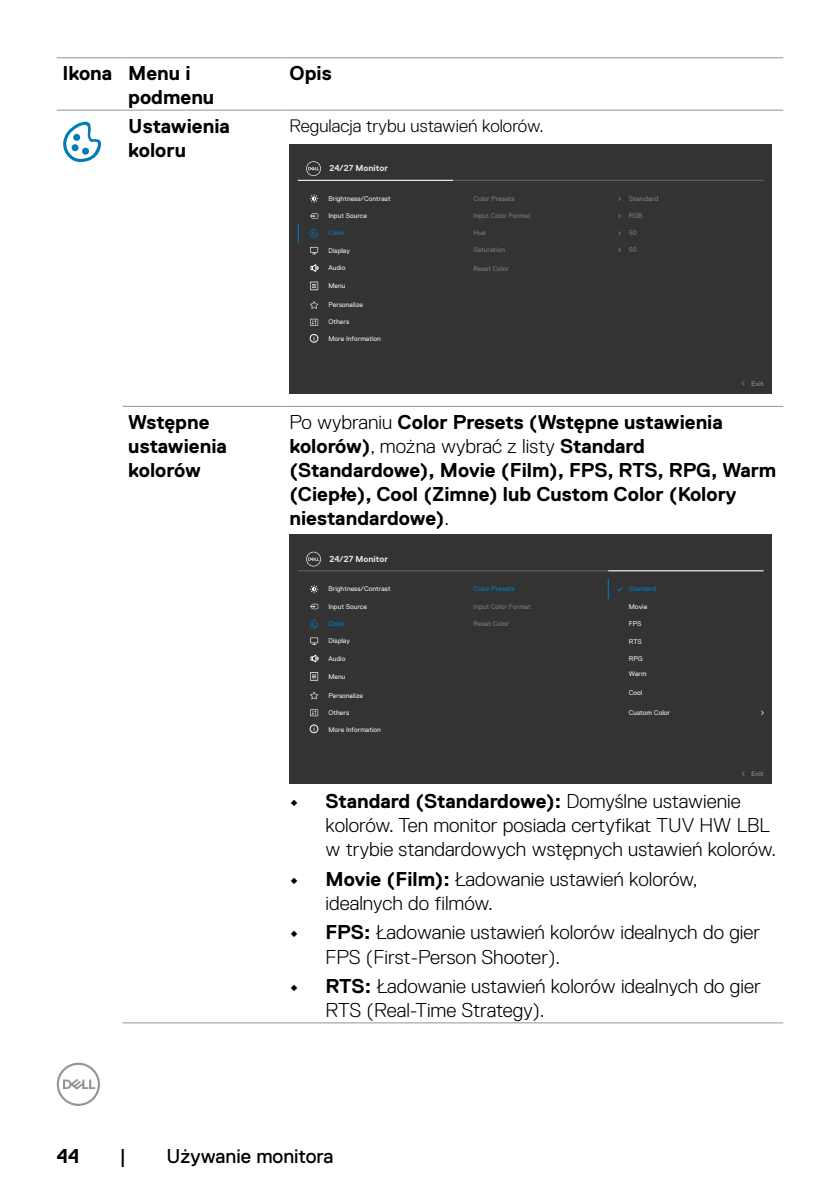
<style>
.page{position:relative;width:840px;height:1191px;background:#fff}
.page>*{position:absolute;margin:0;border:0;box-sizing:border-box;transform-origin:0 0}
.t1{font:300 20px/24px "Dell Replica";color:#000}
.Table_Paragraph-Indent{font:700 20px/24px "Dell Replica";color:#000}
.t2{font:20px "Dell Replica";color:#000}
.Table_Head{font:700 20px/24px "Dell Replica";color:#000}
.Table_Paragraph{font:700 20px/24px "Dell Replica";color:#000}
.內文{font:700 20px "Dell Replica";color:#000}
.Table_Paragraph-Indent-2{font:300 18px "Dell Replica";color:#000}
.t3{font:700 8.6px "Dell Replica";color:#e4e4e4}
.t4{font:6.8px "Dell Replica";color:#e4e4e4}
.t5{font:6.8px "Dell Replica";color:#787878}
.t6{font:6.8px "Dell Replica";color:#007db8}
.t7{font:6.8px "Dell Replica";color:#787878;scale:1.08 1}
.t8{font:700 6.8px "Dell Replica";color:#777}
.s1{font-weight:300}
.s2{font-weight:700}
</style>
<div class="page">
<svg style="left:57px;top:1062px;width:43px;height:44px"></svg>
<hr style="left:57px;top:110px;width:65px;height:1px;background:#939598">
<hr style="left:122px;top:110px;width:161px;height:1px;background:#939598">
<hr style="left:283px;top:110px;width:499px;height:1px;background:#939598">
<hr style="left:57px;top:57px;width:65px;height:1px;background:#939598">
<hr style="left:122px;top:57px;width:161px;height:1px;background:#939598">
<hr style="left:283px;top:57px;width:499px;height:1px;background:#939598">
<hr style="left:122px;top:1022px;width:161px;height:1px;background:#939598">
<hr style="left:283px;top:1022px;width:499px;height:1px;background:#939598">
<hr style="left:122px;top:406px;width:161px;height:1px;background:#939598">
<hr style="left:283px;top:406px;width:499px;height:1px;background:#939598">
<svg style="left:63px;top:121px;width:39px;height:42px"></svg>
<div style="left:73px;top:134px;width:7px;height:7px;background:#007db8;border-radius:50%"></div>
<div style="left:72px;top:144px;width:6px;height:7px;background:#007db8;border-radius:50%"></div>
<div style="left:82px;top:148px;width:7px;height:7px;background:#007db8;border-radius:50%"></div>
<div style="left:289px;top:144px;width:482px;height:249px;background:#333"></div>
<hr style="left:297px;top:180px;width:466px;height:1px;background:#666">
<hr style="left:297px;top:180px;width:156px;height:1px;background:#fff">
<hr style="left:297px;top:223px;width:2px;height:20px;background:#007db8">
<svg style="left:306px;top:161px;width:15px;height:15px"></svg>
<svg style="left:310px;top:213px;width:8px;height:6px"></svg>
<svg style="left:310px;top:229px;width:8px;height:9px"></svg>
<svg style="left:310px;top:247px;width:8px;height:6px"></svg>
<svg style="left:310px;top:248px;width:7px;height:7px"></svg>
<svg style="left:310px;top:301px;width:8px;height:8px"></svg>
<svg style="left:310px;top:319px;width:8px;height:7px"></svg>
<svg style="left:310px;top:319px;width:7px;height:6px"></svg>
<svg style="left:311px;top:320px;width:5px;height:5px"></svg>
<svg style="left:310px;top:281px;width:8px;height:9px"></svg>
<div style="left:310px;top:282px;width:7px;height:7px;background:#333"></div>
<svg style="left:312px;top:284px;width:4px;height:4px"></svg>
<div style="left:310px;top:334px;width:8px;height:8px;border:1px solid #fff;border-radius:50%"></div>
<svg style="left:309px;top:194px;width:9px;height:9px"></svg>
<svg style="left:310px;top:264px;width:8px;height:8px"></svg>
<div style="left:289px;top:535px;width:482px;height:249px;background:#333"></div>
<svg style="left:617px;top:587px;width:6px;height:5px"></svg>
<svg style="left:607px;top:579px;width:1px;height:20px"></svg>
<hr style="left:297px;top:570px;width:466px;height:1px;background:#666">
<hr style="left:608px;top:570px;width:155px;height:1px;background:#fff">
<svg style="left:306px;top:552px;width:15px;height:14px"></svg>
<svg style="left:310px;top:603px;width:8px;height:6px"></svg>
<svg style="left:310px;top:619px;width:8px;height:9px"></svg>
<svg style="left:310px;top:637px;width:8px;height:6px"></svg>
<svg style="left:310px;top:638px;width:7px;height:7px"></svg>
<svg style="left:310px;top:691px;width:8px;height:8px"></svg>
<svg style="left:310px;top:709px;width:8px;height:7px"></svg>
<svg style="left:310px;top:710px;width:7px;height:5px"></svg>
<svg style="left:310px;top:672px;width:8px;height:8px"></svg>
<svg style="left:310px;top:673px;width:7px;height:7px"></svg>
<svg style="left:312px;top:674px;width:4px;height:4px"></svg>
<div style="left:310px;top:724px;width:8px;height:9px;border:1px solid #fff;border-radius:50%"></div>
<svg style="left:309px;top:585px;width:9px;height:8px"></svg>
<svg style="left:310px;top:655px;width:8px;height:7px"></svg>
<p class="內文" style="left:62px;top:62px;width:51px">Ikona</p>
<p class="Table_Head" style="left:128px;top:62px;width:88px">Menu i podmenu</p>
<p class="Table_Head" style="left:289px;top:62px;width:44px">Opis</p>
<p class="Table_Paragraph" style="left:128px;top:114px;width:103px">Ustawienia koloru</p>
<p class="Table_Paragraph-Indent-2" style="left:289px;top:115px;width:255px">Regulacja trybu ustawień kolorów.</p>
<p class="t3" style="left:329px;top:164px;width:60px">24/27 Monitor</p>
<p class="t4" style="left:328px;top:195px;width:64px">Brightness/Contrast</p>
<p class="t6" style="left:328px;top:229px;width:18px">Color</p>
<p class="t4" style="left:328px;top:247px;width:23px">Display</p>
<p class="t4" style="left:328px;top:212px;width:40px">Input Source</p>
<p class="t4" style="left:328px;top:264px;width:18px">Audio</p>
<p class="t4" style="left:328px;top:282px;width:19px">Menu</p>
<p class="t4" style="left:328px;top:301px;width:36px">Personalize</p>
<p class="t4" style="left:328px;top:318px;width:22px">Others</p>
<p class="t4" style="left:328px;top:335px;width:54px">More Information</p>
<p class="t5" style="left:473px;top:195px;width:43px">Color Presets</p>
<p class="t7" style="left:628px;top:195px;width:29px">Standard</p>
<p class="t5" style="left:473px;top:212px;width:58px">Input Color Format</p>
<p class="t5" style="left:628px;top:212px;width:15px">RGB</p>
<p class="t5" style="left:473px;top:229px;width:14px">Hue</p>
<p class="t5" style="left:473px;top:246px;width:33px">Saturation</p>
<p class="t5" style="left:473px;top:265px;width:37px">Reset Color</p>
<p class="t5" style="left:628px;top:229px;width:9px">50</p>
<p class="t5" style="left:628px;top:246px;width:9px">50</p>
<p class="t8" style="left:750px;top:379px;width:14px">Exit</p>
<p class="Table_Paragraph-Indent" style="left:128px;top:410px;width:100px">Wstępne ustawienia kolorów</p>
<p class="Table_Paragraph-Indent" style="left:289px;top:410px;width:488px"><span class="s1">Po wybraniu</span> Color Presets (Wstępne ustawienia kolorów)<span class="s1">, można wybrać z listy</span> Standard (Standardowe), Movie (Film), FPS, RTS, RPG, Warm (Ciepłe), Cool (Zimne) lub Custom Color (Kolory niestandardowe)<span class="s1">.</span></p>
<p class="t3" style="left:329px;top:554px;width:60px">24/27 Monitor</p>
<p class="t4" style="left:328px;top:585px;width:64px">Brightness/Contrast</p>
<p class="t6" style="left:328px;top:620px;width:18px">Color</p>
<p class="t4" style="left:328px;top:637px;width:23px">Display</p>
<p class="t4" style="left:328px;top:602px;width:40px">Input Source</p>
<p class="t4" style="left:328px;top:654px;width:18px">Audio</p>
<p class="t4" style="left:328px;top:672px;width:19px">Menu</p>
<p class="t4" style="left:328px;top:691px;width:36px">Personalize</p>
<p class="t4" style="left:328px;top:709px;width:22px">Others</p>
<p class="t4" style="left:328px;top:725px;width:54px">More Information</p>
<p class="t6" style="left:473px;top:585px;width:43px">Color Presets</p>
<p class="t5" style="left:473px;top:602px;width:58px">Input Color Format</p>
<p class="t6" style="left:628px;top:585px;width:29px">Standard</p>
<p class="t4" style="left:628px;top:602px;width:20px">Movie</p>
<p class="t5" style="left:473px;top:619px;width:37px">Reset Color</p>
<p class="t4" style="left:628px;top:620px;width:14px">FPS</p>
<p class="t4" style="left:628px;top:638px;width:15px">RTS</p>
<p class="t4" style="left:628px;top:654px;width:15px">RPG</p>
<p class="t4" style="left:628px;top:670px;width:19px">Warm</p>
<p class="t4" style="left:628px;top:689px;width:15px">Cool</p>
<p class="t4" style="left:628px;top:708px;width:43px">Custom Color</p>
<p class="t8" style="left:750px;top:770px;width:14px">Exit</p>
<p class="t1" style="left:325px;top:789px;width:452px;text-indent:-36px"><span class="s2">• Standard (Standardowe):</span> Domyślne ustawienie kolorów. Ten monitor posiada certyfikat TUV HW LBL w trybie standardowych wstępnych ustawień kolorów.</p>
<p class="t1" style="left:325px;top:867px;width:373px;text-indent:-36px"><span class="s2">• Movie (Film):</span> Ładowanie ustawień kolorów, idealnych do filmów.</p>
<p class="t1" style="left:325px;top:920px;width:436px;text-indent:-36px"><span class="s2">• FPS:</span> Ładowanie ustawień kolorów idealnych do gier<br>FPS (First-Person Shooter).</p>
<p class="t1" style="left:325px;top:974px;width:436px;text-indent:-36px"><span class="s2">• RTS:</span> Ładowanie ustawień kolorów idealnych do gier<br>RTS (Real-Time Strategy).</p>
<p class="Table_Paragraph-Indent" style="left:57px;top:1143px;width:24px">44</p>
<p class="t2" style="left:119px;top:1144px;width:8px">|</p>
<p class="t2" style="left:166px;top:1144px;width:168px">Używanie monitora</p>
</div>
